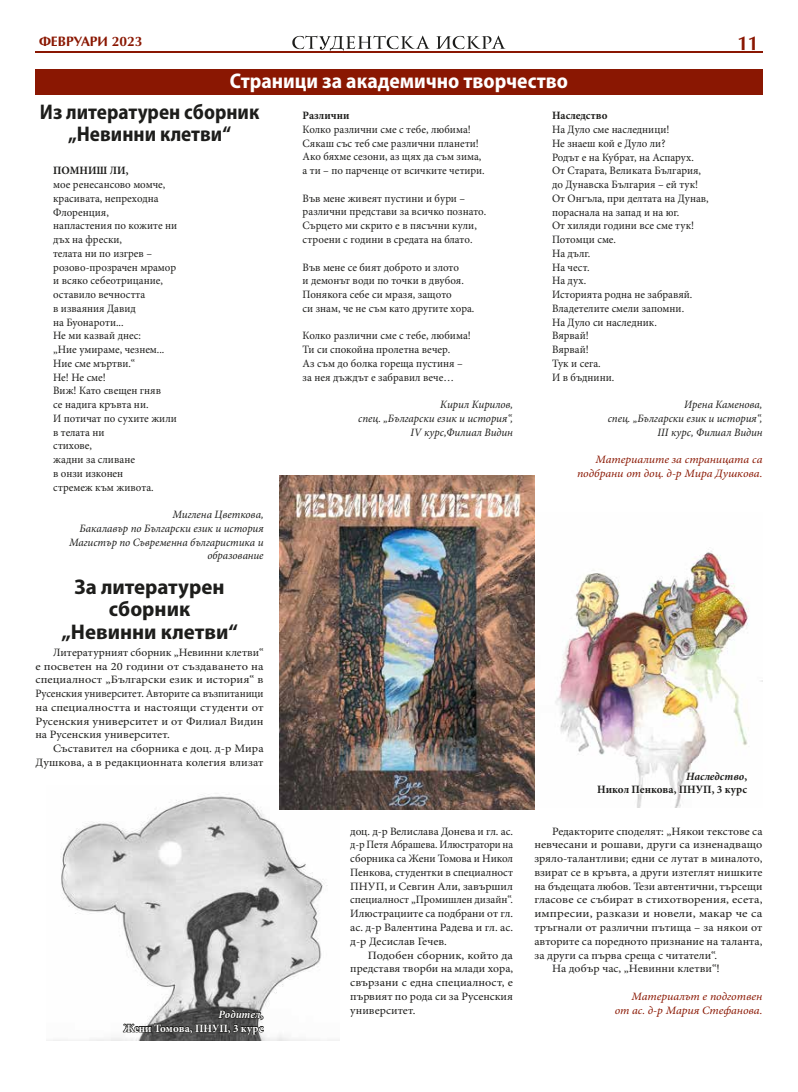
<style>
.page{position:relative;width:798px;height:1092px;background:#fff}
.page>*{position:absolute;margin:0;border:0;box-sizing:border-box;transform-origin:0 0}
.t1{font:700 semi-condensed 21.25px/22.5px "Myriad Pro";color:#1d1d1b;text-align:center}
.t2{font:700 semi-condensed 21.25px/22.5px "Myriad Pro";color:#1d1d1b;text-align:center;scale:1.05 1}
.t3{font:700 semi-condensed 21.25px "Myriad Pro";color:#fff}
.t4{font:700 20px "AG Opus C";color:#8a1702}
.t5{font:700 13.75px "AG Opus C";color:#8a1702}
.t6{font:11.25px/13.8px "Minion Pro";color:#1d1d1b}
.t7{font:italic 11.25px/13.8px "Minion Pro";color:#1d1d1b;text-align:right}
.t8{font:11.25px "Minion Pro";color:#1d1d1b;scale:1.05 1}
.t9{font:11.25px/13.8px "Minion Pro";color:#1d1d1b;text-align:justify;scale:1.09 1}
.t10{font:italic 11.25px/13.8px "Minion Pro";letter-spacing:-.005em;color:#8a1702;text-align:right;scale:1.05 1}
.t11{font:11.25px/13.8px "Minion Pro";color:#1d1d1b;text-align:right;scale:1.07 1}
.t12{font:700 11.25px/13.8px "Minion Pro";color:#1d1d1b;text-align:right}
.t13{font:11.25px "Minion Pro";color:#1d1d1b;scale:1.1 1}
.t14{font:11.25px "Minion Pro";color:#1d1d1b;scale:1.08 1}
.t15{font:11.25px "Minion Pro";color:#1d1d1b;scale:1.06 1}
.t16{font:11.25px "Minion Pro";color:#1d1d1b;scale:1.14 1}
.t17{font:700 11.25px/13.8px "Minion Pro";color:#fff;text-align:right}
.s1{font-style:italic}
</style>
<div class="page">
<svg style="left:436px;top:36px;width:69px;height:13px"></svg>
<svg style="left:292px;top:35px;width:138px;height:17px"></svg>
<hr style="left:35px;top:52px;width:727px;height:1px;background:#8a1702">
<div style="left:35px;top:69px;width:727px;height:26px;background:#8a1702"></div>
<img style="left:61px;top:794px;width:267px;height:246px">
<img style="left:534px;top:512px;width:228px;height:295px">
<svg style="left:122px;top:962px;width:143px;height:79px"></svg>
<svg style="left:596px;top:724px;width:152px;height:74px"></svg>
<img style="left:279px;top:475px;width:255px;height:335px">
<p class="t5" style="left:39px;top:33px;width:105px">ФЕВРУАРИ 2023</p>
<h2 class="t4" style="left:737px;top:31px;width:23px">11</h2>
<h1 class="t3" style="left:230px;top:67px;width:339px">Страници за академично творчество</h1>
<h1 class="t1" style="left:40px;top:100px;width:221px">Из литературен сборник „Невинни клетви“</h1>
<p class="t12" style="left:53px;top:164px;width:77px">ПОМНИШ ЛИ,</p>
<p class="t6" style="left:53px;top:178px;width:125px">мое ренесансово момче, красивата, непреходна<br>Флоренция,<br>напластения по кожите ни дъх на фрески,<br>телата ни по изгрев – розово-прозрачен мрамор и всяко себеотрицание, оставило вечността<br>в изваяния Давид<br>на Буонароти...<br>Не ми казвай днес:<br>„Ние умираме, чезнем...<br>Ние сме мъртви.“<br>Не! Не сме!<br>Виж! Като свещен гняв<br>се надига кръвта ни.<br>И потичат по сухите жили в телата ни<br>стихове,<br>жадни за сливане<br>в онзи изконен<br>стремеж към живота.</p>
<p class="t7" style="left:69px;top:507px;width:196px">Миглена Цветкова,<br>Бакалавър по Български език и история<br>Магистър по Съвременна българистика и образование</p>
<p class="t12" style="left:302px;top:109px;width:48px">Различни</p>
<p class="t6" style="left:302px;top:122px;width:183px">Колко различни сме с тебе, любима!<br>Сякаш със теб сме различни планети!<br>Ако бяхме сезони, аз щях да съм зима, а ти – по парченце от всичките четири.</p>
<p class="t6" style="left:302px;top:191px;width:185px">Във мене живеят пустини и бури – различни представи за всичко познато.<br>Сърцето ми скрито е в пясъчни кули, строени с години в средата на блато.</p>
<p class="t6" style="left:302px;top:260px;width:173px">Във мене се бият доброто и злото<br>и демонът води по точки в двубоя.<br>Понякога себе си мразя, защото<br>си знам, че не съм като другите хора.</p>
<p class="t6" style="left:302px;top:329px;width:170px">Колко различни сме с тебе, любима!<br>Ти си спокойна пролетна вечер.<br>Аз съм до болка гореща пустиня – за нея дъждът е забравил вече…</p>
<p class="t7" style="left:358px;top:397px;width:156px">Кирил Кирилов,<br>спец. „Български език и история“,<br>IV курс,Филиал Видин</p>
<p class="t12" style="left:552px;top:109px;width:57px">Наследство</p>
<p class="t6" style="left:552px;top:123px;width:158px">На Дуло сме наследници!<br>Не знаеш кой е Дуло ли?<br>Родът е на Кубрат, на Аспарух.<br>От Старата, Великата България, до Дунавска България – ей тук!<br>От Онгъла, при делтата на Дунав, пораснала на запад и на юг.<br>От хиляди години все сме тук!<br>Потомци сме.<br>На дълг.<br>На чест.<br>На дух.<br>Историята родна не забравяй.<br>Владетелите смели запомни.<br>На Дуло си наследник.<br>Вярвай!<br>Вярвай!<br>Тук и сега.<br>И в бъднини.</p>
<p class="t7" style="left:607px;top:397px;width:156px">Ирена Каменова,<br>спец. „Български език и история“,<br>III курс, Филиал Видин</p>
<p class="t10" style="left:576px;top:452px;width:178px">Материалите за страницата са подбрани от доц. д-р Мира Душкова.</p>
<h1 class="t2" style="left:61px;top:574px;width:169px">За литературен сборник „Невинни клетви“</h1>
<p class="t6" style="left:35px;top:645px;width:229px;text-align:justify;text-indent:18px">Литературният сборник „Невинни клетви“ е посветен на 20 години от създаването на специалност „Български език и история“ в Русенския университет. Авторите са възпитаници на специалността и настоящи студенти от Русенския университет и от Филиал Видин на Русенския университет.</p>
<p class="t11" style="left:35px;top:741px;width:215px">Съставител на сборника е доц. д-р Мира<br>Душкова, а в редакционната колегия влизат</p>
<p class="t17" style="left:123px;top:1007px;width:141px"><span class="s1">Родител</span>,<br>Жени Томова, ПНУП, 3 курс</p>
<p class="t6" style="left:350px;top:824px;width:164px;text-align:justify">доц. д-р Велислава Донева и гл. ас. д-р Петя Абрашева. Илюстратори на сборника са Жени Томова и Никол Пенкова, студентки в специалност ПНУП, и Севгин Али, завършил специалност „Промишлен дизайн“.<br>Илюстрациите са подбрани от гл. ас. д-р Валентина Радева и гл. ас. д-р Десислав Гечев.</p>
<p class="t9" style="left:350px;top:948px;width:151px;text-indent:18px">Подобен сборник, който да представя творби на млади хора, свързани с една специалност, е първият по рода си за Русенския университет.</p>
<p class="t12" style="left:597px;top:769px;width:151px"><span class="s1">Наследство</span>,<br>Никол Пенкова, ПНУП, 3 курс</p>
<p class="t8" style="left:552px;top:823px;width:202px">Редакторите споделят: „Някои текстове са</p>
<p class="t14" style="left:534px;top:837px;width:213px">невчесани и рошави, други са изненадващо</p>
<p class="t8" style="left:534px;top:851px;width:219px">зряло-талантливи; едни се лутат в миналото,</p>
<p class="t8" style="left:534px;top:864px;width:219px">взират се в кръвта, а други изтеглят нишките</p>
<p class="t6" style="left:534px;top:879px;width:229px">на бъдещата любов. Тези автентични, търсещи</p>
<p class="t13" style="left:534px;top:892px;width:209px">гласове се събират в стихотворения, есета,</p>
<p class="t16" style="left:534px;top:906px;width:201px">импресии, разкази и новели, макар че са</p>
<p class="t15" style="left:534px;top:919px;width:217px">тръгнали от различни пътища – за някои от</p>
<p class="t8" style="left:534px;top:933px;width:219px">авторите са поредното признание на таланта,</p>
<p class="t8" style="left:534px;top:947px;width:176px">за други са първа среща с читатели“.</p>
<p class="t8" style="left:552px;top:961px;width:161px">На добър час, „Невинни клетви“!</p>
<p class="t10" style="left:614px;top:989px;width:142px">Материалът е подготвен от ас. д-р Мария Стефанова.</p>
</div>
